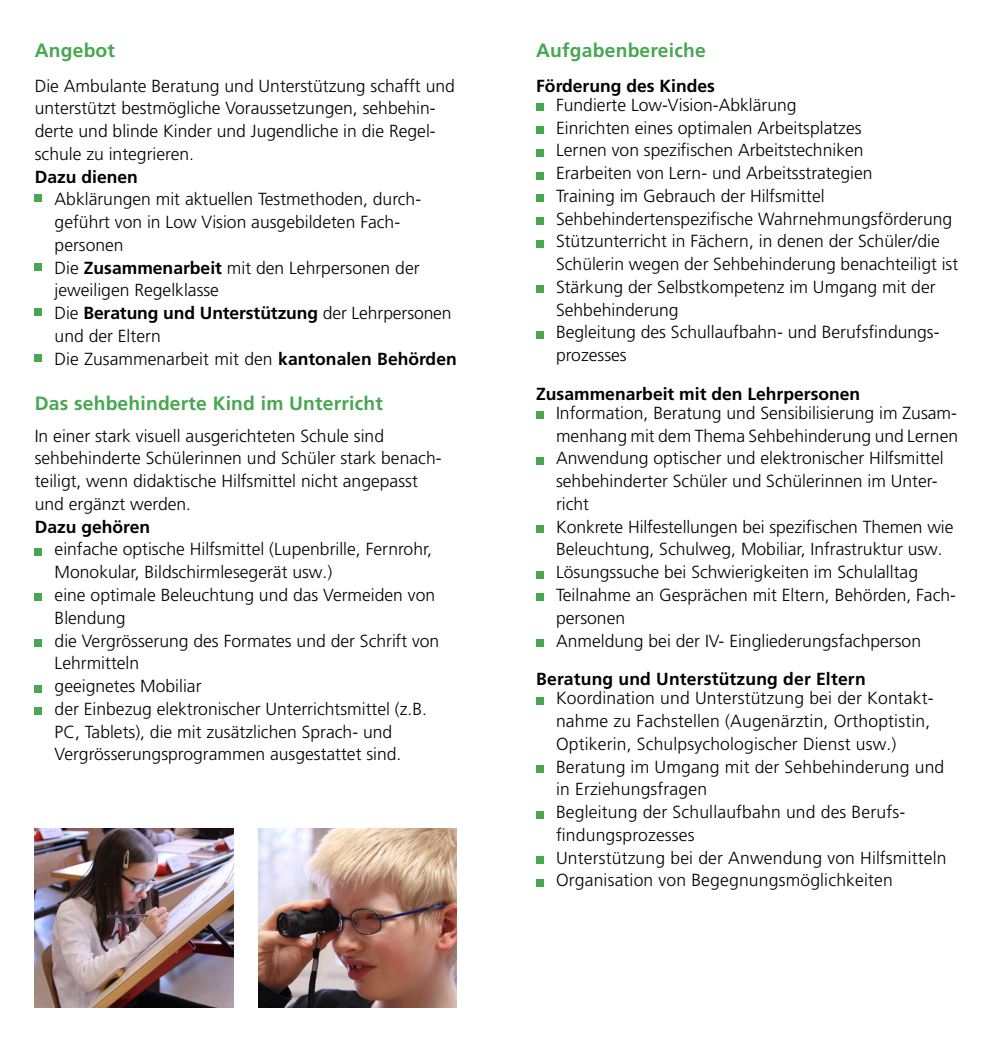
<style>
.page{position:relative;width:993px;height:1042px;background:#fff}
.page>*{position:absolute;margin:0;border:0;box-sizing:border-box;transform-origin:0 0}
.t1{font:700 19.25px "Frutiger LT Pro";letter-spacing:.01em;color:#47a851}
.t2{font:300 17.5px/22.8px "Frutiger LT Pro";color:#000}
.t3{font:700 17.5px "Frutiger LT Pro";color:#000}
.s1{font-weight:700}
</style>
<div class="page">
<div style="left:35px;top:195px;width:7px;height:7px;background:#47a851"></div>
<div style="left:35px;top:263px;width:7px;height:7px;background:#47a851"></div>
<div style="left:35px;top:309px;width:7px;height:7px;background:#47a851"></div>
<div style="left:35px;top:354px;width:7px;height:7px;background:#47a851"></div>
<div style="left:35px;top:548px;width:7px;height:7px;background:#47a851"></div>
<div style="left:35px;top:594px;width:7px;height:7px;background:#47a851"></div>
<div style="left:35px;top:639px;width:7px;height:7px;background:#47a851"></div>
<div style="left:35px;top:685px;width:7px;height:7px;background:#47a851"></div>
<div style="left:35px;top:708px;width:7px;height:7px;background:#47a851"></div>
<div style="left:536px;top:104px;width:7px;height:7px;background:#47a851"></div>
<div style="left:536px;top:127px;width:7px;height:7px;background:#47a851"></div>
<div style="left:536px;top:149px;width:7px;height:7px;background:#47a851"></div>
<div style="left:536px;top:172px;width:7px;height:7px;background:#47a851"></div>
<div style="left:536px;top:195px;width:7px;height:7px;background:#47a851"></div>
<div style="left:536px;top:218px;width:7px;height:7px;background:#47a851"></div>
<div style="left:536px;top:240px;width:7px;height:7px;background:#47a851"></div>
<div style="left:536px;top:286px;width:7px;height:7px;background:#47a851"></div>
<div style="left:536px;top:331px;width:7px;height:7px;background:#47a851"></div>
<div style="left:536px;top:412px;width:7px;height:7px;background:#47a851"></div>
<div style="left:536px;top:457px;width:7px;height:7px;background:#47a851"></div>
<div style="left:536px;top:526px;width:7px;height:7px;background:#47a851"></div>
<div style="left:536px;top:571px;width:7px;height:7px;background:#47a851"></div>
<div style="left:536px;top:594px;width:7px;height:7px;background:#47a851"></div>
<div style="left:536px;top:639px;width:7px;height:7px;background:#47a851"></div>
<div style="left:536px;top:697px;width:7px;height:7px;background:#47a851"></div>
<div style="left:536px;top:765px;width:7px;height:7px;background:#47a851"></div>
<div style="left:536px;top:811px;width:7px;height:7px;background:#47a851"></div>
<div style="left:536px;top:856px;width:7px;height:7px;background:#47a851"></div>
<div style="left:536px;top:879px;width:7px;height:7px;background:#47a851"></div>
<img style="left:258px;top:828px;width:198px;height:179px">
<img style="left:35px;top:828px;width:198px;height:179px">
<p class="t1" style="left:35px;top:39px;width:82px">Angebot</p>
<p class="t2" style="left:35px;top:74px;width:421px">Die Ambulante Beratung und Unterstützung schafft und unterstützt bestmögliche Voraussetzungen, sehbehin&shy;derte und blinde Kinder und Jugendliche in die Regel&shy;schule zu integrieren.</p>
<p class="t3" style="left:35px;top:166px;width:105px">Dazu dienen</p>
<p class="t2" style="left:55px;top:188px;width:403px">Abklärungen mit aktuellen Testmethoden, durch&shy;geführt von in Low Vision ausgebildeten Fach&shy;personen<br>Die <span class="s1">Zusammenarbeit</span> mit den Lehrpersonen der jeweiligen Regelklasse<br>Die <span class="s1">Beratung und Unterstützung</span> der Lehrpersonen und der Eltern<br>Die Zusammenarbeit mit den <span class="s1">kantonalen Behörden</span></p>
<p class="t1" style="left:35px;top:392px;width:349px">Das sehbehinderte Kind im Unterricht</p>
<p class="t2" style="left:35px;top:424px;width:408px">In einer stark visuell ausgerichteten Schule sind sehbehinderte Schülerinnen und Schüler stark benach&shy;teiligt, wenn didaktische Hilfsmittel nicht angepasst und ergänzt werden.</p>
<p class="t3" style="left:35px;top:516px;width:117px">Dazu gehören</p>
<p class="t2" style="left:55px;top:538px;width:386px">einfache optische Hilfsmittel (Lupenbrille, Fernrohr, Monokular, Bildschirmlesegerät usw.)<br>eine optimale Beleuchtung und das Vermeiden von Blendung<br>die Vergrösserung des Formates und der Schrift von Lehrmitteln<br>geeignetes Mobiliar<br>der Einbezug elektronischer Unterrichtsmittel (z.B.<br>PC, Tablets), die mit zusätzlichen Sprach- und Vergrösserungsprogrammen ausgestattet sind.</p>
<p class="t1" style="left:536px;top:39px;width:171px">Aufgabenbereiche</p>
<p class="t3" style="left:536px;top:75px;width:180px">Förderung des Kindes</p>
<p class="t2" style="left:556px;top:94px;width:403px">Fundierte Low-Vision-Abklärung<br>Einrichten eines optimalen Arbeitsplatzes<br>Lernen von spezifischen Arbeitstechniken<br>Erarbeiten von Lern- und Arbeitsstrategien<br>Training im Gebrauch der Hilfsmittel Sehbehindertenspezifische Wahrnehmungsförderung Stützunterricht in Fächern, in denen der Schüler/die Schülerin wegen der Sehbehinderung benachteiligt ist Stärkung der Selbstkompetenz im Umgang mit der Sehbehinderung<br>Begleitung des Schullaufbahn- und Berufsfindungs&shy;prozesses</p>
<p class="t3" style="left:536px;top:383px;width:325px">Zusammenarbeit mit den Lehrpersonen</p>
<p class="t2" style="left:556px;top:402px;width:403px">Information, Beratung und Sensibilisierung im Zusam&shy;menhang mit dem Thema Sehbehinderung und Lernen Anwendung optischer und elektronischer Hilfsmittel sehbehinderter Schüler und Schülerinnen im Unter&shy;richt<br>Konkrete Hilfestellungen bei spezifischen Themen wie Beleuchtung, Schulweg, Mobiliar, Infrastruktur usw.<br>Lösungssuche bei Schwierigkeiten im Schulalltag Teilnahme an Gesprächen mit Eltern, Behörden, Fach&shy;personen<br>Anmeldung bei der IV- Eingliederungsfachperson</p>
<p class="t3" style="left:536px;top:668px;width:331px">Beratung und Unterstützung der Eltern</p>
<p class="t2" style="left:556px;top:687px;width:392px">Koordination und Unterstützung bei der Kontakt&shy;nahme zu Fachstellen (Augenärztin, Orthoptistin, Optikerin, Schulpsychologischer Dienst usw.)<br>Beratung im Umgang mit der Sehbehinderung und in Erziehungsfragen<br>Begleitung der Schullaufbahn und des Berufs&shy;findungsprozesses<br>Unterstützung bei der Anwendung von Hilfsmitteln Organisation von Begegnungsmöglichkeiten</p>
</div>
